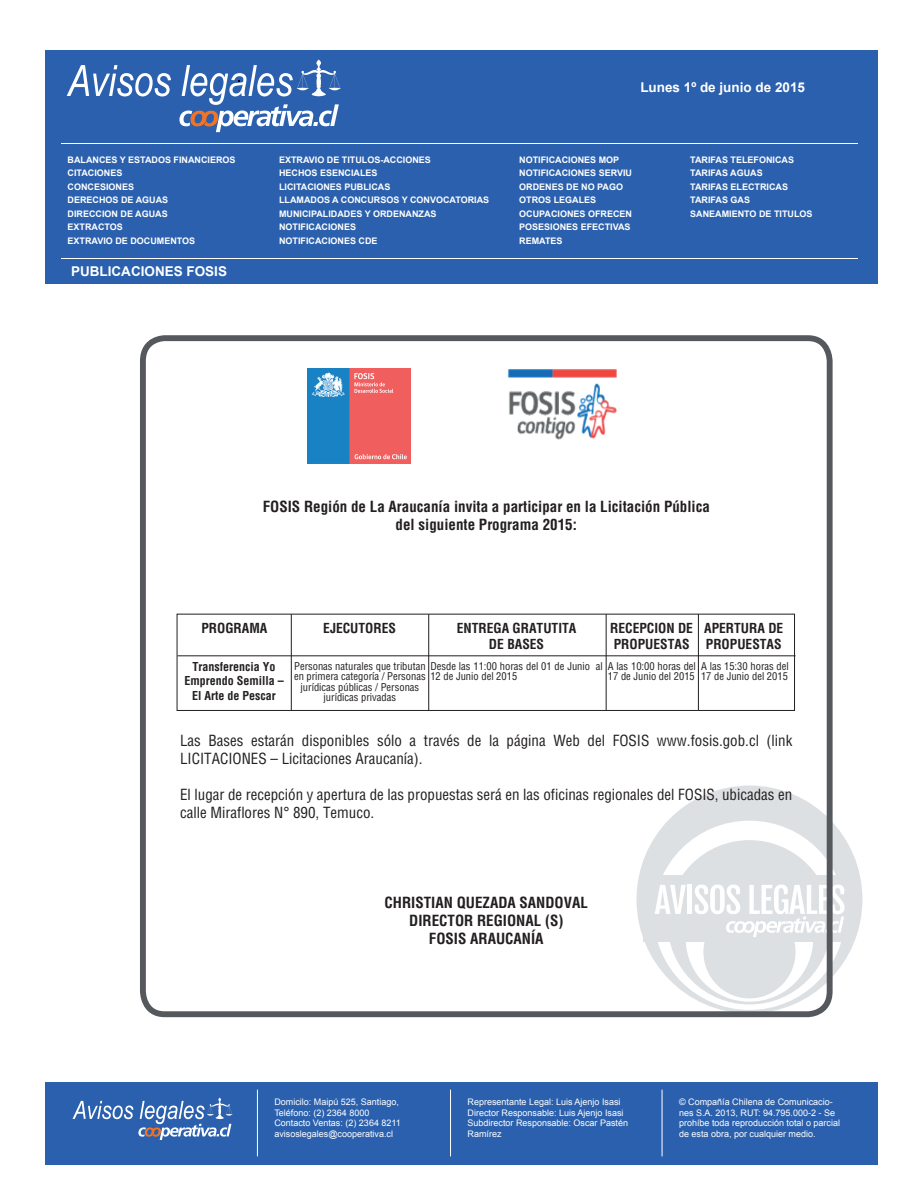
<style>
.page{position:relative;width:918px;height:1188px;background:#fff}
.page>*{position:absolute;margin:0;border:0;box-sizing:border-box;transform-origin:0 0}
.t1{font:condensed 15px/18px "Helvetica";color:#231f20}
.t2{font:700 condensed 15px/18px "Helvetica";color:#231f20;text-align:center}
.t3{font:700 condensed 13.5px/16.2px "Helvetica";color:#231f20}
.t4{font:700 13.5px "Arial";color:#fff}
.t5{font:700 condensed 12px/14.4px "Helvetica";color:#231f20;text-align:center}
.t6{font:condensed 10.5px/10.5px "Helvetica";color:#231f20}
.t7{font:700 9px/13.5px "Arial";color:#fff}
.t8{font:9px/10.8px "Arial";color:#fff}
</style>
<div class="page">
<svg style="left:636px;top:785px;width:227px;height:225px"></svg>
<div style="left:654px;top:821px;width:191px;height:189px;background:#fff;border-radius:50%"></div>
<div style="left:667px;top:840px;width:164px;height:165px;background:#dde0e2;border-radius:50%"></div>
<div style="left:686px;top:876px;width:127px;height:126px;background:#fff;border-radius:50%"></div>
<div style="left:703px;top:905px;width:93px;height:93px;background:#dde0e2;border-radius:50%"></div>
<div style="left:644px;top:875px;width:209px;height:67px;background:#dde0e2"></div>
<svg style="left:655px;top:885px;width:31px;height:29px"></svg>
<div style="left:687px;top:885px;width:5px;height:29px;background:#fff"></div>
<svg style="left:695px;top:885px;width:150px;height:52px"></svg>
<div style="left:46px;top:50px;width:832px;height:234px;background:#2a60ad"></div>
<div style="left:46px;top:1082px;width:832px;height:83px;background:#2a60ad"></div>
<hr style="left:450px;top:1090px;width:1px;height:66px;background:#fff">
<hr style="left:662px;top:1090px;width:1px;height:66px;background:#fff">
<hr style="left:257px;top:1090px;width:1px;height:66px;background:#fff">
<hr style="left:61px;top:143px;width:797px;height:1px;background:#fff">
<hr style="left:61px;top:258px;width:797px;height:1px;background:#fff">
<svg style="left:67px;top:65px;width:104px;height:31px"></svg>
<svg style="left:73px;top:1098px;width:160px;height:42px"></svg>
<div style="left:140px;top:335px;width:693px;height:682px;border:6px solid #55585d;border-radius:22px"></div>
<svg style="left:179px;top:59px;width:162px;height:73px"></svg>
<img style="left:307px;top:369px;width:103px;height:94px">
<img style="left:508px;top:369px;width:109px;height:71px">
<div style="left:177px;top:614px;width:618px;height:97px;border:1px solid #231f20"></div>
<hr style="left:291px;top:614px;width:1px;height:96px;background:#231f20">
<hr style="left:428px;top:614px;width:1px;height:96px;background:#231f20">
<hr style="left:606px;top:614px;width:1px;height:96px;background:#231f20">
<hr style="left:698px;top:614px;width:1px;height:96px;background:#231f20">
<hr style="left:178px;top:655px;width:618px;height:1px;background:#231f20">
<h2 class="t4" style="left:640px;top:78px;width:166px">Lunes 1º de junio de 2015</h2>
<p class="t7" style="left:68px;top:153px;width:170px">BALANCES Y ESTADOS FINANCIEROS<br>CITACIONES<br>CONCESIONES<br>DERECHOS DE AGUAS<br>DIRECCION DE AGUAS<br>EXTRACTOS<br>EXTRAVIO DE DOCUMENTOS</p>
<p class="t7" style="left:279px;top:153px;width:212px">EXTRAVIO DE TITULOS-ACCIONES<br>HECHOS ESENCIALES<br>LICITACIONES PUBLICAS<br>LLAMADOS A CONCURSOS Y CONVOCATORIAS<br>MUNICIPALIDADES Y ORDENANZAS<br>NOTIFICACIONES<br>NOTIFICACIONES CDE</p>
<p class="t7" style="left:519px;top:153px;width:114px">NOTIFICACIONES MOP<br>NOTIFICACIONES SERVIU<br>ORDENES DE NO PAGO<br>OTROS LEGALES<br>OCUPACIONES OFRECEN<br>POSESIONES EFECTIVAS<br>REMATES</p>
<p class="t7" style="left:690px;top:153px;width:124px">TARIFAS TELEFONICAS<br>TARIFAS AGUAS<br>TARIFAS ELECTRICAS<br>TARIFAS GAS<br>SANEAMIENTO DE TITULOS</p>
<h2 class="t4" style="left:71px;top:262px;width:158px">PUBLICACIONES FOSIS</h2>
<h1 class="t2" style="left:263px;top:498px;width:449px">FOSIS Región de La Araucanía invita a participar en la Licitación Pública del siguiente Programa 2015:</h1>
<h2 class="t3" style="left:201px;top:620px;width:68px">PROGRAMA</h2>
<h2 class="t3" style="left:323px;top:620px;width:74px">EJECUTORES</h2>
<h2 class="t3" style="left:457px;top:620px;width:121px;text-align:center">ENTREGA GRATUTITA<br>DE BASES</h2>
<h2 class="t3" style="left:610px;top:620px;width:84px">RECEPCION DE<br>PROPUESTAS</h2>
<h2 class="t3" style="left:704px;top:620px;width:81px">APERTURA DE<br>PROPUESTAS</h2>
<p class="t6" style="left:430px;top:661px;width:174px">Desde las 11:00 horas del 01 de Junio al</p>
<p class="t6" style="left:608px;top:661px;width:89px">A las 10:00 horas del<br>17 de Junio del 2015</p>
<p class="t6" style="left:701px;top:661px;width:89px">A las 15:30 horas del<br>17 de Junio del 2015</p>
<h3 class="t5" style="left:184px;top:659px;width:101px">Transferencia Yo<br>Emprendo Semilla –<br>El Arte de Pescar</h3>
<p class="t6" style="left:294px;top:661px;width:133px">Personas naturales que tributan</p>
<p class="t6" style="left:294px;top:671px;width:225px">en primera categoría / Personas 12 de Junio del 2015</p>
<p class="t6" style="left:301px;top:682px;width:120px">jurídicas públicas / Personas</p>
<p class="t6" style="left:324px;top:692px;width:74px">jurídicas privadas</p>
<h1 class="t1" style="left:180px;top:732px;width:614px">Las Bases estarán disponibles sólo a través de la página Web del FOSIS www.fosis.gob.cl (link<br>LICITACIONES – Licitaciones Araucanía).</h1>
<h1 class="t1" style="left:180px;top:786px;width:614px">El lugar de recepción y apertura de las propuestas será en las oficinas regionales del FOSIS, ubicadas en calle Miraflores N° 890, Temuco.</h1>
<h1 class="t2" style="left:385px;top:894px;width:205px">CHRISTIAN QUEZADA SANDOVAL<br>DIRECTOR REGIONAL (S)<br>FOSIS ARAUCANÍA</h1>
<p class="t8" style="left:274px;top:1096px;width:128px">Domicilo: Maipú 525, Santiago,<br>Teléfono: (2) 2364 8000<br>Contacto Ventas: (2) 2364 8211 avisoslegales@cooperativa.cl</p>
<p class="t8" style="left:468px;top:1096px;width:162px">Representante Legal: Luis Ajenjo Isasi<br>Director Responsable: Luis Ajenjo Isasi<br>Subdirector Responsable: Oscar Pastén<br>Ramírez</p>
<p class="t8" style="left:679px;top:1096px;width:163px">© Compañía Chilena de Comunicacio&shy;nes S.A. 2013, RUT: 94.795.000-2 - Se prohíbe toda reproducción total o parcial de esta obra, por cualquier medio.</p>
</div>
